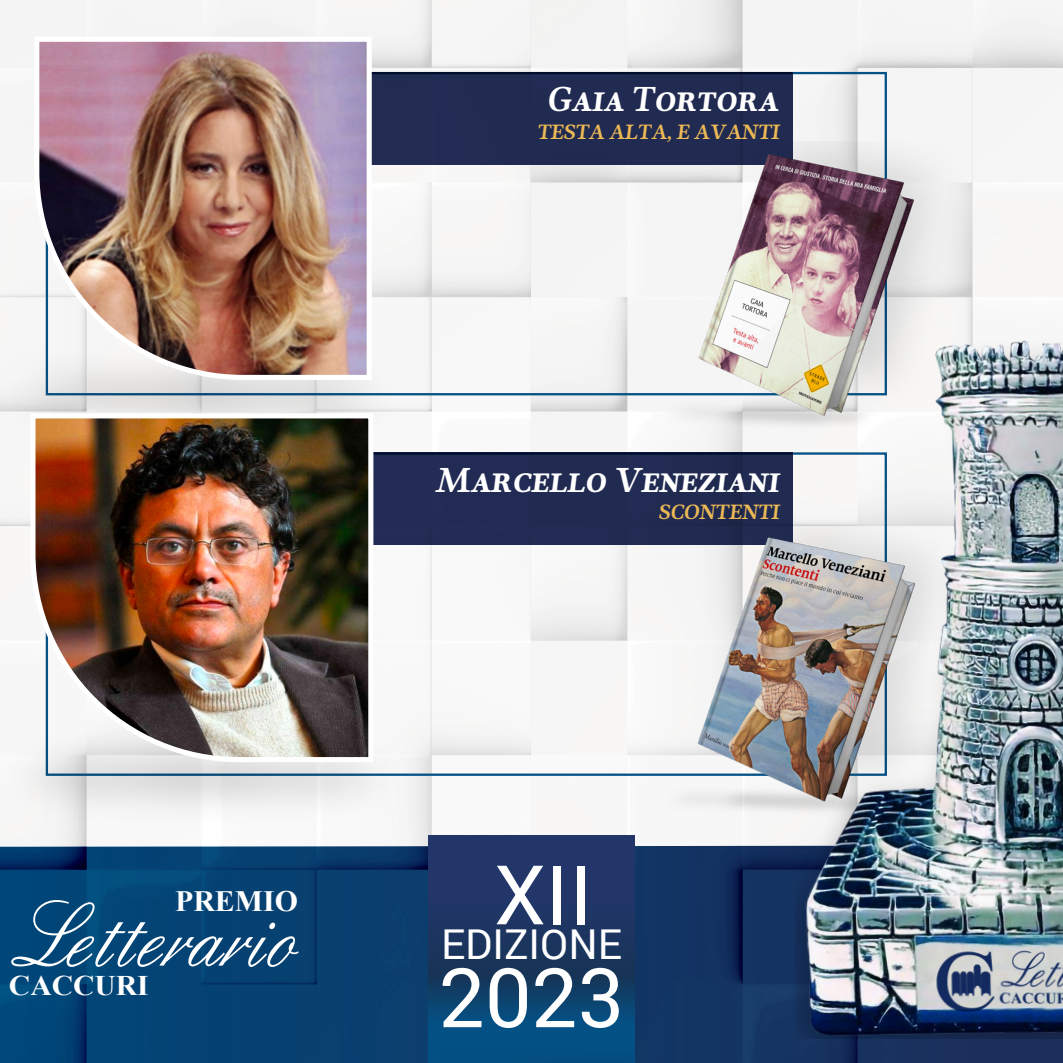
<style>
.page{position:relative;width:1063px;height:1063px;background:#fff}
.page>*{position:absolute;margin:0;border:0;box-sizing:border-box;transform-origin:0 0}
.t1{font:96px "English 157 BT";color:#fff;scale:.86 1}
.t2{font:82.25px "Roboto";color:#fff}
.t3{font:41.25px "Roboto";color:#fff}
.t4{font:italic 700 34.25px "Ninfa Serif";letter-spacing:-.03em;color:#fff}
.t5{font:700 29.5px "Times New Roman";color:#fff}
.t6{font:700 28.25px "Times New Roman";color:#fff;scale:1.04 1}
.t7{font:italic 700 20.5px "Ninfa Serif";letter-spacing:-.03em;color:#ecb955}
</style>
<div class="page">
<img style="left:0;top:0;width:1063px;height:846px">
<svg style="left:0;top:846px;width:1063px;height:217px;background:#0a3c6c"></svg>
<svg style="left:429px;top:836px;width:205px;height:227px;background:#153c6b"></svg>
<img style="left:795px;top:324px;width:268px;height:715px">
<div style="left:350px;top:72px;width:443px;height:92px;background:#232d56"></div>
<img style="left:0;top:294px;width:462px;height:200px">
<img style="left:32px;top:34px;width:342px;height:349px">
<img style="left:0;top:677px;width:464px;height:200px">
<div style="left:350px;top:452px;width:443px;height:93px;background:#232d56"></div>
<img style="left:28px;top:411px;width:348px;height:354px">
<img style="left:584px;top:141px;width:423px;height:299px">
<img style="left:582px;top:524px;width:427px;height:302px">
<p class="t4" style="left:547px;top:75px;width:234px">Gaia Tortora</p>
<p class="t7" style="left:537px;top:117px;width:244px">TESTA ALTA, E AVANTI</p>
<p class="t4" style="left:435px;top:455px;width:346px">Marcello Veneziani</p>
<p class="t7" style="left:659px;top:498px;width:123px">SCONTENTI</p>
<p class="t5" style="left:175px;top:880px;width:124px">PREMIO</p>
<h1 class="t1" style="left:31px;top:885px;width:328px">Letterario</h1>
<p class="t6" style="left:9px;top:966px;width:136px">CACCURI</p>
<h2 class="t2" style="left:494px;top:837px;width:100px">XII</h2>
<p class="t3" style="left:441px;top:915px;width:182px">EDIZIONE</p>
<h2 class="t2" style="left:439px;top:940px;width:187px">2023</h2>
</div>
